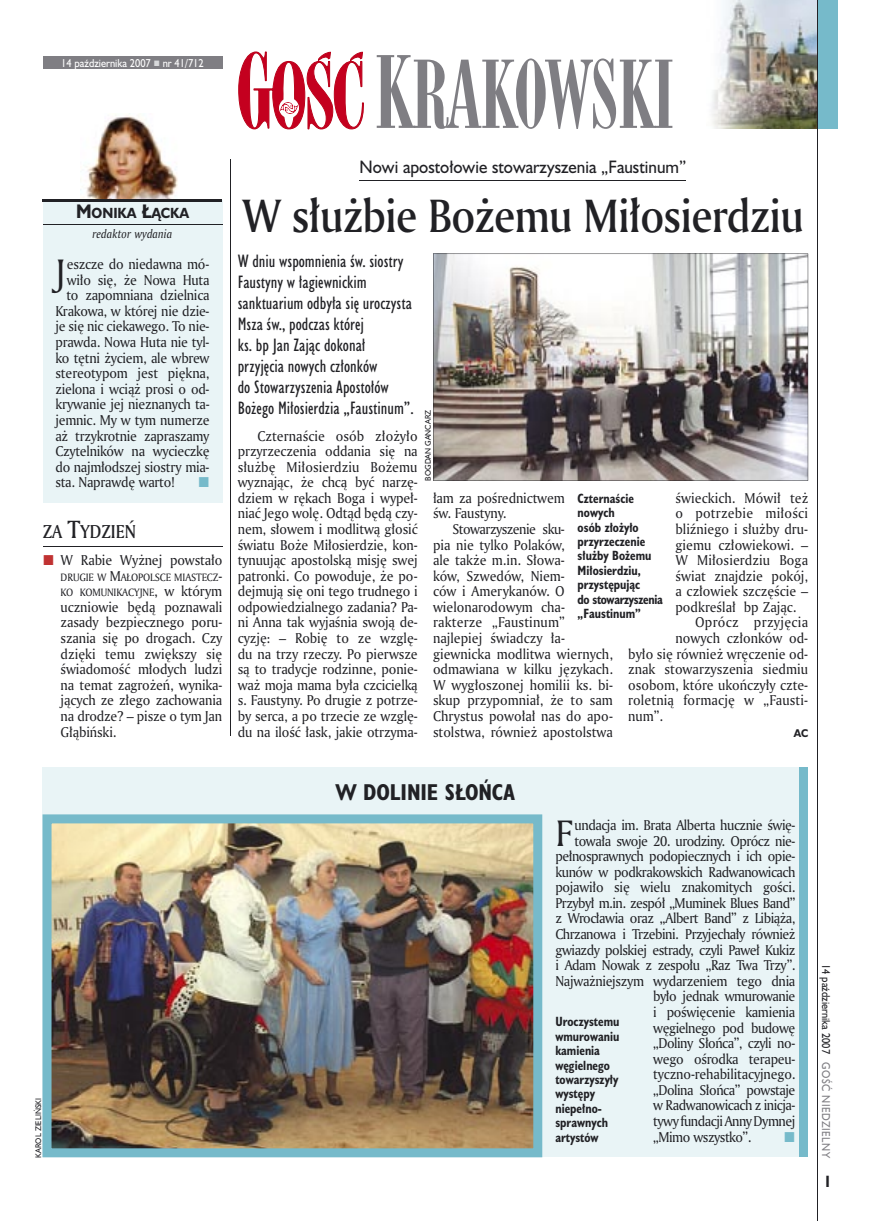
<style>
.page{position:relative;width:872px;height:1221px;background:#fff}
.page>*{position:absolute;margin:0;border:0;box-sizing:border-box;transform-origin:0 0}
.t1{font:90px "Modern 735 PL";color:#7f7e83;scale:.9 1}
.t2{font:45px "Amerigo Md PL";letter-spacing:-.02em;color:#212125;scale:.9 1}
.t3{font:35.55px "Amerigo PL";color:#212125;scale:.94 1}
.t4{font:700 21px "Humanst 521 Cn PL";color:#212125}
.t5{font:18px "Amerigo Md PL";color:#212125;scale:.9 1}
.t6{font:16.5px/21px "Humanst 521 Cn PL";color:#212125}
.t7{font:16.5px "Humanst 521 PL";color:#212125;scale:.94 1}
.t8{font:700 15px "Humanst 521 Cn PL";color:#212125;scale:.94 1}
.t9{font:13.8px/15.6px "Amerigo PL";letter-spacing:-.02em;color:#212125;text-align:justify;scale:.94 1}
.t10{font:13.8px/15.6px "Amerigo PL";color:#212125;scale:.94 1}
.t11{font:13.8px "Amerigo PL";letter-spacing:.005em;color:#212125;scale:.94 1}
.t12{font:13.8px "Amerigo PL";letter-spacing:.01em;color:#212125;scale:.94 1}
.t13{font:13.8px "Amerigo PL";letter-spacing:.015em;color:#212125;scale:.94 1}
.t14{font:13.8px "Amerigo PL";letter-spacing:.025em;color:#212125;scale:.94 1}
.t15{font:700 13.5px "Humanst 521 PL";color:#212125;scale:.9 1}
.t16{font:700 12.3px/14.4px "Humanst 521 Cn PL";color:#212125;scale:.94 1}
.t17{font:italic 11.7px "Amerigo PL";color:#212125;scale:.94 1}
.t18{font:10.5px "Humanst 521 PL";color:#fff;scale:.9 1}
.t19{font:10.5px "Humanst 521 PL";color:#212125;scale:.9 1}
.t20{font:10.5px "Humanst 521 PL";letter-spacing:.05em;color:#7f7e83;scale:.9 1}
.t21{font:10.35px/15.6px "Amerigo PL";letter-spacing:-.015em;color:#212125;scale:.94 1}
.t22{font:700 10.35px "Humanst 521 PL";color:#212125;scale:.9 1}
.t23{font:7.5px "Humanst 521 PL";color:#212125;scale:.94 1}
.s1{font-size:18px}
.s2{font-size:24px}
.s3{font-size:13.8px}
.s4{font-size:96px}
</style>
<div class="page">
<img style="left:712px;top:0;width:105px;height:129px">
<svg style="left:238px;top:52px;width:126px;height:77px"></svg>
<div style="left:817px;top:0;width:20px;height:129px;background:#76baca"></div>
<div style="left:43px;top:56px;width:179px;height:13px;background:#7f7e83"></div>
<hr style="left:817px;top:0;width:1px;height:1220px;background:#212125">
<hr style="left:230px;top:160px;width:1px;height:576px;background:#212125">
<div style="left:43px;top:767px;width:765px;height:389px;background:#e9f4f6"></div>
<div style="left:799px;top:767px;width:9px;height:389px;background:#76baca"></div>
<div style="left:43px;top:200px;width:179px;height:303px;background:#e9f4f6"></div>
<img style="left:82px;top:115px;width:96px;height:84px">
<hr style="left:43px;top:199px;width:179px;height:1px;background:#212125">
<hr style="left:43px;top:201px;width:179px;height:1px;background:#212125">
<hr style="left:43px;top:224px;width:179px;height:1px;background:#212125">
<img style="left:433px;top:253px;width:375px;height:227px">
<hr style="left:359px;top:180px;width:327px;height:1px;background:#212125">
<hr style="left:43px;top:546px;width:179px;height:1px;background:#212125">
<img style="left:43px;top:814px;width:499px;height:343px">
<p class="t18" style="left:61px;top:55px;width:160px">14 października 2007 nr 41/712</p>
<p class="t15" style="left:76px;top:204px;width:127px"><span class="s1">M</span>ONIKA <span class="s1">Ł</span>ĄCKA</p>
<p class="t17" style="left:93px;top:226px;width:86px">redaktor wydania</p>
<h3 class="t3" style="left:55px;top:248px;width:12px">J</h3>
<p class="t9" style="left:67px;top:256px;width:153px">eszcze do niedawna mó-</p>
<p class="t9" style="left:67px;top:271px;width:153px">wiło się, że Nowa Huta</p>
<p class="t9" style="left:66px;top:287px;width:154px">to zapomniana dzielnica</p>
<p class="t9" style="left:55px;top:303px;width:165px">Krakowa, w której nie dzie-</p>
<p class="t9" style="left:55px;top:318px;width:165px">je się nic ciekawego. To nie-</p>
<p class="t9" style="left:55px;top:334px;width:165px">prawda. Nowa Huta nie tyl-</p>
<p class="t9" style="left:55px;top:349px;width:165px">ko tętni życiem, ale wbrew</p>
<p class="t9" style="left:55px;top:365px;width:165px">stereotypom jest piękna,</p>
<p class="t9" style="left:55px;top:380px;width:165px">zielona i wciąż prosi o od-</p>
<p class="t9" style="left:55px;top:396px;width:165px">krywanie jej nieznanych ta-</p>
<p class="t9" style="left:55px;top:412px;width:165px">jemnic. My w tym numerze</p>
<p class="t9" style="left:55px;top:427px;width:165px">aż trzykrotnie zapraszamy</p>
<p class="t9" style="left:55px;top:443px;width:165px">Czytelników na wycieczkę</p>
<p class="t9" style="left:55px;top:458px;width:165px">do najmłodszej siostry mia-</p>
<p class="t9" style="left:55px;top:474px;width:128px">sta. Naprawdę warto!</p>
<h3 class="t5" style="left:43px;top:519px;width:105px">ZA <span class="s2">T</span>YDZIEŃ</h3>
<p class="t9" style="left:61px;top:552px;width:173px">W Rabie Wyżnej powstało</p>
<p class="t21" style="left:61px;top:569px;width:173px">DRUGIE W <span class="s3">M</span>AŁOPOLSCE MIASTECZ<span class="s3">-<br></span>KO KOMUNIKACYJNE<span class="s3">, w którym</span></p>
<p class="t9" style="left:61px;top:598px;width:174px">uczniowie będą poznawali zasady bezpiecznego poru&shy;szania się po drogach. Czy dzięki temu zwiększy się świadomość młodych ludzi na temat zagrożeń, wynika&shy;jących ze złego zachowania na drodze? – pisze o tym Jan Głąbiński.</p>
<h1 class="t1" style="left:375px;top:39px;width:335px"><span class="s4">K</span>RAKOWSKI</h1>
<p class="t7" style="left:359px;top:156px;width:349px">Nowi apostołowie stowarzyszenia „Faustinum”</p>
<h2 class="t2" style="left:242px;top:186px;width:625px">W służbie Bożemu Miłosierdziu</h2>
<p class="t6" style="left:238px;top:250px;width:177px">W dniu wspomnienia św. siostry<br>Faustyny w łagiewnickim sanktuarium odbyła się uroczysta<br>Msza św., podczas której<br>ks. bp Jan Zając dokonał przyjęcia nowych członków<br>do Stowarzyszenia Apostołów<br>Bożego Miłosierdzia „Faustinum”.</p>
<p class="t9" style="left:238px;top:427px;width:193px;text-indent:20px">Czternaście osób złożyło przyrzeczenia oddania się na służbę Miłosierdziu Bożemu wyznając, że chcą być narzę&shy;dziem w rękach Boga i wypeł&shy;niać Jego wolę. Odtąd będą czy&shy;nem, słowem i modlitwą głosić światu Boże Miłosierdzie, kon&shy;tynuując apostolską misję swej patronki. Co powoduje, że po&shy;dejmują się oni tego trudnego i odpowiedzialnego zadania? Pa&shy;ni Anna tak wyjaśnia swoją de&shy;cyzję: – Robię to ze wzglę&shy;du na trzy rzeczy. Po pierwsze są to tradycje rodzinne, ponie&shy;waż moja mama była czcicielką s. Faustyny. Po drugie z potrze&shy;by serca, a po trzecie ze wzglę&shy;du na ilość łask, jakie otrzyma-</p>
<p class="t23" style="left:423px;top:480px;width:77px;rotate:-90deg">BOGDAN GANCARZ</p>
<p class="t9" style="left:433px;top:489px;width:142px">łam za pośrednictwem św. Faustyny.</p>
<p class="t10" style="left:433px;top:521px;width:193px;text-indent:20px">Stowarzyszenie sku-<br>pia nie tylko Polaków,<br>ale także m.in. Słowa-<br>ków, Szwedów, Niem-<br>ców i Amerykanów. O wielonarodowym cha&shy;rakterze „Faustinum” najlepiej świadczy ła&shy;giewnicka modlitwa wiernych, odmawiana w kilku językach.<br>W wygłoszonej homilii ks. bi&shy;skup przypomniał, że to sam<br>Chrystus powołał nas do apo&shy;stolstwa, również apostolstwa</p>
<p class="t11" style="left:675px;top:488px;width:143px">świeckich. Mówił też</p>
<p class="t13" style="left:675px;top:504px;width:143px">o potrzebie miłości</p>
<p class="t10" style="left:675px;top:521px;width:143px">bliźniego i służby dru-</p>
<p class="t10" style="left:675px;top:536px;width:143px">giemu człowiekowi. –</p>
<p class="t11" style="left:675px;top:551px;width:143px">W Miłosierdziu Boga</p>
<p class="t10" style="left:675px;top:567px;width:143px">świat znajdzie pokój,</p>
<p class="t10" style="left:675px;top:583px;width:143px">a człowiek szczęście –</p>
<p class="t10" style="left:675px;top:598px;width:130px">podkreślał bp Zając.</p>
<p class="t14" style="left:695px;top:613px;width:122px">Oprócz przyjęcia</p>
<p class="t10" style="left:675px;top:630px;width:143px">nowych członków od-</p>
<p class="t10" style="left:628px;top:645px;width:193px">było się również wręczenie od-</p>
<p class="t10" style="left:628px;top:661px;width:193px">znak stowarzyszenia siedmiu</p>
<p class="t10" style="left:628px;top:676px;width:193px">osobom, które ukończyły czte-</p>
<p class="t12" style="left:628px;top:691px;width:193px">roletnią formację w „Fausti-</p>
<p class="t9" style="left:628px;top:707px;width:39px">num”.</p>
<p class="t22" style="left:794px;top:725px;width:17px">AC</p>
<p class="t16" style="left:577px;top:490px;width:92px">Czternaście nowych<br>osób złożyło przyrzeczenie służby Bożemu<br>Miłosierdziu, przystępując<br>do stowarzyszenia „Faustinum”</p>
<p class="t23" style="left:33px;top:1157px;width:65px;rotate:-90deg">KAROL ZIELIŃSKI</p>
<h3 class="t4" style="left:336px;top:778px;width:180px">W DOLINIE SŁOŃCA</h3>
<h3 class="t3" style="left:555px;top:809px;width:20px">F</h3>
<p class="t9" style="left:574px;top:816px;width:236px">undacja im. Brata Alberta hucznie świę-</p>
<p class="t9" style="left:574px;top:832px;width:236px">towała swoje 20. urodziny. Oprócz nie-</p>
<p class="t9" style="left:555px;top:848px;width:257px">pełnosprawnych podopiecznych i ich opie-</p>
<p class="t9" style="left:555px;top:863px;width:257px">kunów w podkrakowskich Radwanowicach</p>
<p class="t9" style="left:555px;top:879px;width:257px">pojawiło się wielu znakomitych gości.</p>
<p class="t9" style="left:555px;top:894px;width:257px">Przybył m.in. zespół „Muminek Blues Band”</p>
<p class="t9" style="left:555px;top:910px;width:257px">z Wrocławia oraz „Albert Band” z Libiąża,</p>
<p class="t9" style="left:555px;top:925px;width:257px">Chrzanowa i Trzebini. Przyjechały również</p>
<p class="t9" style="left:555px;top:941px;width:257px">gwiazdy polskiej estrady, czyli Paweł Kukiz</p>
<p class="t9" style="left:555px;top:957px;width:257px">i Adam Nowak z zespołu „Raz Twa Trzy”.</p>
<p class="t9" style="left:555px;top:972px;width:257px">Najważniejszym wydarzeniem tego dnia</p>
<p class="t9" style="left:653px;top:988px;width:153px">było jednak wmurowanie</p>
<p class="t9" style="left:653px;top:1003px;width:153px">i poświęcenie kamienia</p>
<p class="t9" style="left:653px;top:1019px;width:153px">węgielnego pod budowę</p>
<p class="t9" style="left:653px;top:1034px;width:153px">„Doliny Słońca”, czyli no-</p>
<p class="t9" style="left:653px;top:1050px;width:153px">wego ośrodka terapeu-</p>
<p class="t9" style="left:653px;top:1066px;width:153px">tyczno-rehabilitacyjnego.</p>
<p class="t9" style="left:653px;top:1081px;width:153px">„Dolina Słońca” powstaje</p>
<p class="t9" style="left:653px;top:1097px;width:153px">w Radwanowicach z inicja-</p>
<p class="t9" style="left:653px;top:1112px;width:153px">tywy fundacji Anny Dymnej</p>
<p class="t9" style="left:653px;top:1128px;width:106px">„Mimo wszystko”.</p>
<p class="t16" style="left:555px;top:1014px;width:70px">Uroczystemu wmurowaniu kamienia węgielnego towarzyszyły występy niepełno&shy;sprawnych artystów</p>
<p class="t19" style="left:833px;top:964px;width:101px;rotate:90deg">14 października 2007</p>
<p class="t20" style="left:833px;top:1062px;width:108px;rotate:90deg">GOŚĆ NIEDZIELNY</p>
<p class="t8" style="left:825px;top:1171px;width:6px">I</p>
</div>
